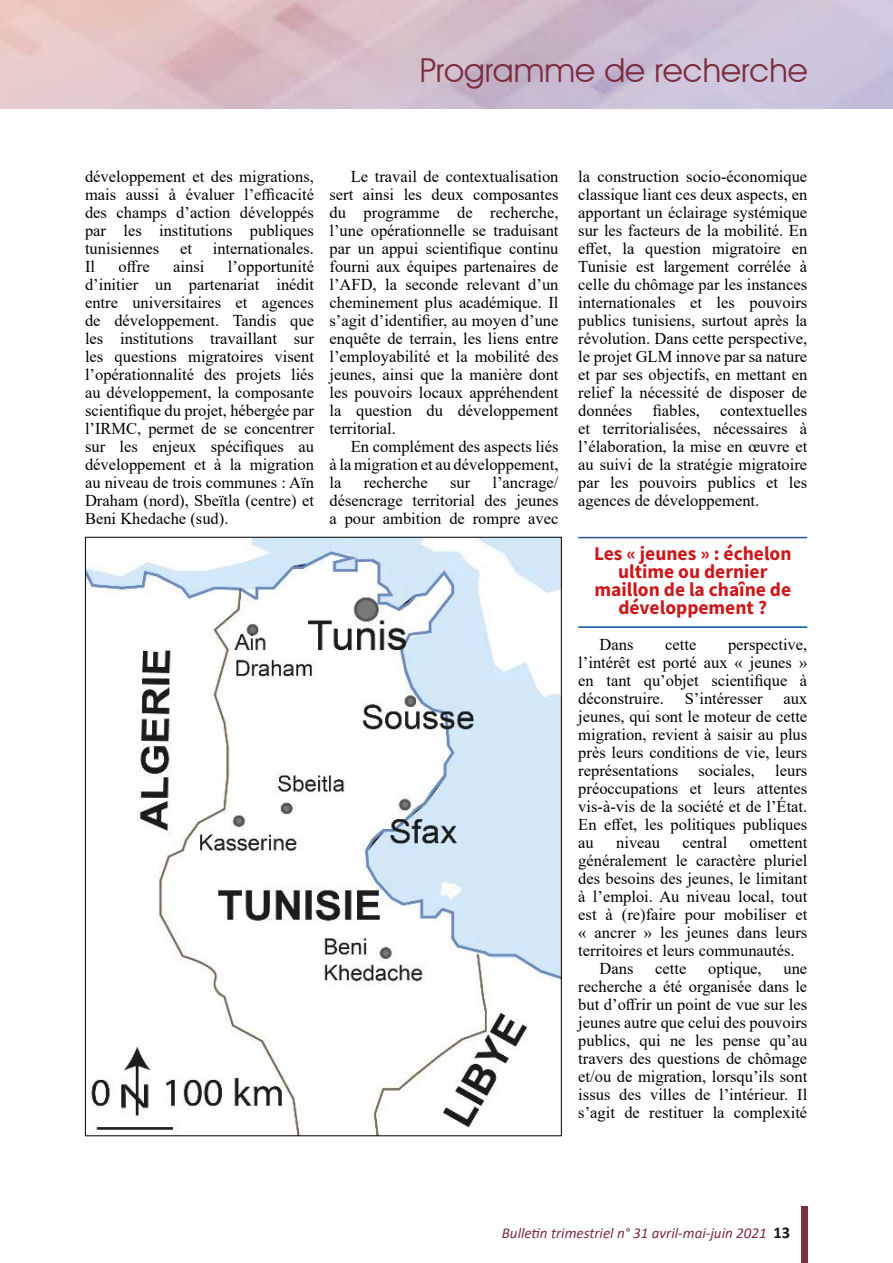
<style>
.page{position:relative;width:893px;height:1263px;background:#fff}
.page>*{position:absolute;margin:0;border:0;box-sizing:border-box;transform-origin:0 0}
.t1{font:33px "Avant Garde IT Cby BT";color:#7c2d40}
.t2{font:700 19.5px/18px "Source Sans Pro";color:#cd171a;text-align:center}
.t3{font:16.5px/18px "Times New Roman";color:#000;text-align:justify}
.t4{font:italic 15px "Calibri";color:#7c2d40}
.s1{font-weight:700;font-style:normal;font-size:16.5px;color:#0e1821}
</style>
<div class="page">
<div style="left:802px;top:1206px;width:6px;height:57px;background:#7c2d40"></div>
<img style="left:87px;top:539px;width:473px;height:595px">
<hr style="left:578px;top:537px;width:229px;height:1px;background:#2c52a0">
<hr style="left:578px;top:626px;width:229px;height:2px;background:#0052a1">
<h1 class="t1" style="left:420px;top:50px;width:390px">Programme de recherche</h1>
<p class="t3" style="left:85px;top:166px;width:230px">développement et des migrations, mais aussi à évaluer l’efficacité des champs d’action développés par les institutions publiques tunisiennes</p>
<p class="t3" style="left:180px;top:238px;width:13px">et</p>
<p class="t3" style="left:213px;top:238px;width:103px">internationales.</p>
<p class="t3" style="left:85px;top:256px;width:230px;text-indent:143px">l’opportunité d’initier un partenariat inédit entre universitaires et agences de développement. Tandis que les institutions travaillant sur les questions migratoires visent l’opérationnalité des projets liés au développement, la composante scientifique du projet, hébergée par l’IRMC, permet de se concentrer sur les enjeux spécifiques au développement et à la migration au niveau de trois communes : Aïn Draham (nord), Sbeïtla (centre) et Beni Khedache (sud).</p>
<p class="t3" style="left:85px;top:256px;width:12px">Il</p>
<p class="t3" style="left:119px;top:256px;width:33px">offre</p>
<p class="t3" style="left:173px;top:256px;width:33px">ainsi</p>
<p class="t3" style="left:330px;top:166px;width:230px;text-indent:21px">Le travail de contextualisation sert ainsi les deux composantes du programme de recherche, l’une opérationnelle se traduisant par un appui scientifique continu fourni aux équipes partenaires de l’AFD, la seconde relevant d’un cheminement plus académique. Il s’agit d’identifier, au moyen d’une enquête de terrain, les liens entre l’employabilité et la mobilité des jeunes, ainsi que la manière dont les pouvoirs locaux appréhendent la question du développement territorial.</p>
<p class="t3" style="left:330px;top:436px;width:230px;text-indent:21px">En complément des aspects liés à la migration et au développement, la</p>
<p class="t3" style="left:330px;top:472px;width:230px;text-indent:163px">l’ancrage/ désencrage territorial des jeunes a pour ambition de rompre avec</p>
<p class="t3" style="left:364px;top:472px;width:66px">recherche</p>
<p class="t3" style="left:450px;top:472px;width:22px">sur</p>
<p class="t3" style="left:578px;top:166px;width:230px">la construction socio-économique classique liant ces deux aspects, en apportant un éclairage systémique sur les facteurs de la mobilité. En effet, la question migratoire en Tunisie est largement corrélée à celle du chômage par les instances internationales et les pouvoirs publics tunisiens, surtout après la révolution. Dans cette perspective, le projet GLM innove par sa nature et par ses objectifs, en mettant en relief la nécessité de disposer de données fiables, contextuelles et territorialisées, nécessaires à l’élaboration, la mise en œuvre et au suivi de la stratégie migratoire par les pouvoirs publics et les agences de développement.</p>
<p class="t2" style="left:594px;top:544px;width:199px">Les « jeunes » : échelon ultime ou dernier maillon de la chaîne de développement ?</p>
<p class="t3" style="left:600px;top:634px;width:35px">Dans</p>
<p class="t3" style="left:665px;top:634px;width:33px">cette</p>
<p class="t3" style="left:578px;top:634px;width:230px;text-indent:150px">perspective, l’intérêt est porté aux « jeunes » en tant qu’objet scientifique à déconstruire.</p>
<p class="t3" style="left:685px;top:688px;width:79px">S’intéresser</p>
<p class="t3" style="left:578px;top:688px;width:230px;text-indent:205px">aux jeunes, qui sont le moteur de cette migration, revient à saisir au plus près leurs conditions de vie, leurs représentations sociales, leurs préoccupations et leurs attentes vis-à-vis de la société et de l’État.<br>En effet, les politiques publiques au</p>
<p class="t3" style="left:616px;top:832px;width:45px">niveau</p>
<p class="t3" style="left:682px;top:832px;width:46px">central</p>
<p class="t3" style="left:749px;top:832px;width:59px">omettent</p>
<p class="t3" style="left:578px;top:850px;width:230px">généralement le caractère pluriel</p>
<p class="t3" style="left:578px;top:868px;width:230px">des besoins des jeunes, le limitant</p>
<p class="t3" style="left:578px;top:886px;width:230px">à l’emploi. Au niveau local, tout</p>
<p class="t3" style="left:578px;top:904px;width:230px">est à (re)faire pour mobiliser et</p>
<p class="t3" style="left:578px;top:922px;width:230px">« ancrer » les jeunes dans leurs</p>
<p class="t3" style="left:578px;top:940px;width:218px">territoires et leurs communautés.</p>
<p class="t3" style="left:600px;top:958px;width:35px">Dans</p>
<p class="t3" style="left:655px;top:958px;width:33px">cette</p>
<p class="t3" style="left:708px;top:958px;width:55px">optique,</p>
<p class="t3" style="left:578px;top:958px;width:230px;text-indent:205px">une recherche a été organisée dans le but d’offrir un point de vue sur les jeunes autre que celui des pouvoirs publics, qui ne les pense qu’au travers des questions de chômage et/ou de migration, lorsqu’ils sont issus des villes de l’intérieur. Il s’agit de restituer la complexité</p>
<p class="t4" style="left:502px;top:1222px;width:290px">Bulletin trimestriel n° 31 avril-mai-juin 2021 <span class="s1">13</span></p>
</div>
